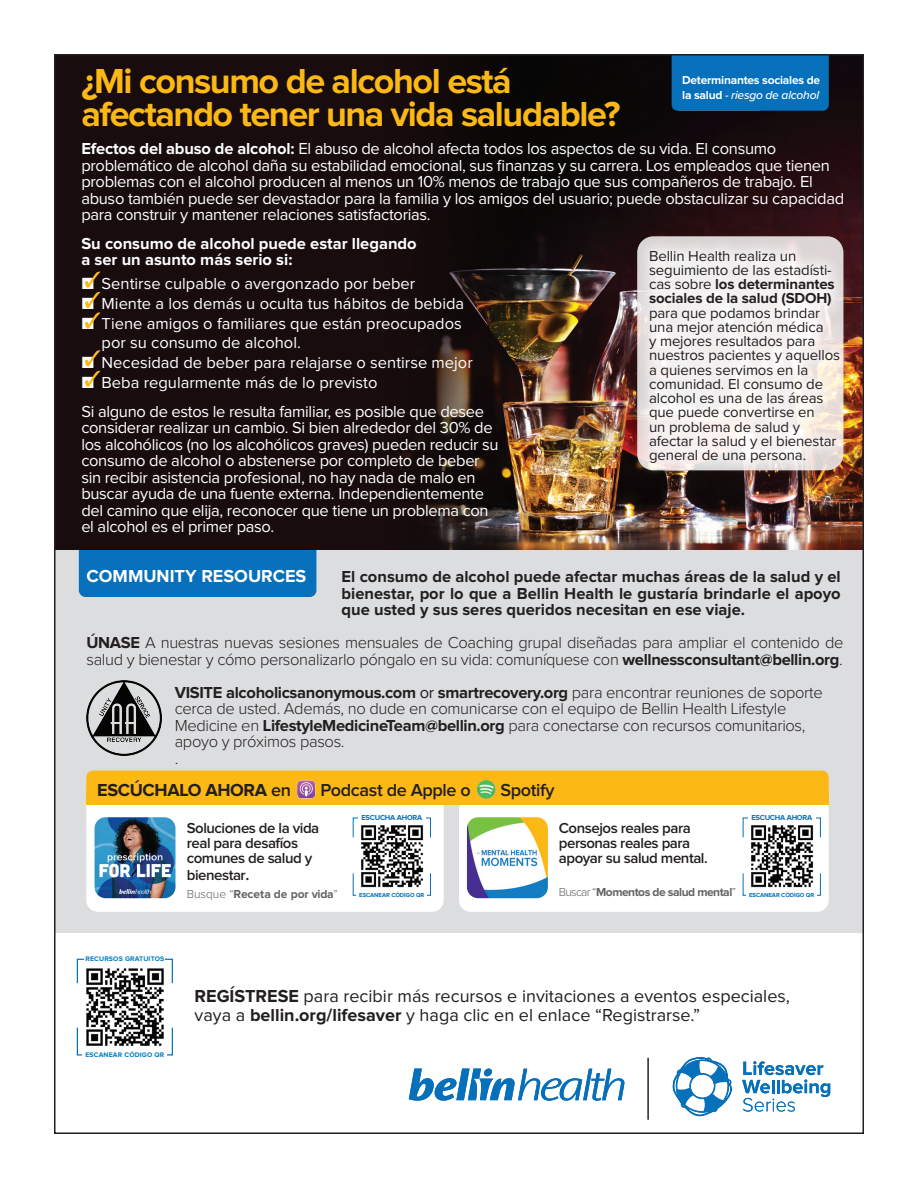
<style>
.page{position:relative;width:918px;height:1188px;background:#fff}
.page>*{position:absolute;margin:0;border:0;box-sizing:border-box;transform-origin:0 0}
.t1{font:700 36px/33px "Proxima Nova";letter-spacing:-.04em;color:#fcb814}
.t2{font:18px/19.5px "Proxima Nova";color:#231f20}
.t3{font:600 18px "Proxima Nova";letter-spacing:-.02em;color:#231f20}
.t4{font:700 18px "Proxima Nova";color:#fff}
.t5{font:700 18px "Proxima Nova";letter-spacing:-.02em;color:#231f20}
.t6{font:16.5px/16.5px "Proxima Nova";letter-spacing:-.02em;color:#fff}
.t7{font:300 16.5px/16.5px "Proxima Nova";letter-spacing:-.02em;color:#231f20}
.t8{font:16.5px/18.6px "Proxima Nova";color:#fff}
.t9{font:700 16.5px/16.5px "Proxima Nova";color:#231f20;text-align:justify}
.t10{font:700 16.5px/16.5px "Proxima Nova";color:#fff}
.t11{font:15px/14.2px "Proxima Nova";letter-spacing:-.01em;color:#231f20}
.t12{font:600 15px/15px "Proxima Nova";letter-spacing:-.03em;color:#231f20}
.t13{font:700 13.5px/12.8px "Proxima Nova";color:#fff}
.t14{font:700 12px/14.4px "Proxima Nova";letter-spacing:-.02em;color:#fff}
.t15{font:700 12px "Proxima Nova";letter-spacing:-.04em;color:#636366}
.t16{font:700 12px "Proxima Nova";color:#636366}
.t17{font:700 7.5px "Proxima Nova";letter-spacing:-.03em;color:#0770ba}
.t18{font:700 6.9px "Proxima Nova";letter-spacing:.025em;color:#007cc2}
.t19{font:700 6px "Proxima Nova";letter-spacing:-.01em;color:#0770ba}
.s1{font-weight:500;font-style:italic}
.s2{font-weight:700}
.s3{font-size:19.5px}
.s4{font-weight:400}
.s5{font-weight:600}
.s6{font-size:16.5px}
.s7{font-weight:300}
</style>
<div class="page">
<div style="left:54px;top:54px;width:810px;height:520px;background:#180c0e"></div>
<img style="left:401px;top:57px;width:460px;height:493px">
<div style="left:54px;top:550px;width:810px;height:383px;background:#dcdddf"></div>
<div style="left:79px;top:550px;width:237px;height:47px;background:#0770ba"></div>
<div style="left:672px;top:57px;width:157px;height:54px;background:#0770ba"></div>
<svg style="left:85px;top:272px;width:15px;height:56px"></svg>
<svg style="left:85px;top:350px;width:15px;height:37px"></svg>
<div style="left:636px;top:236px;width:217px;height:241px;background:#fff;opacity:.75"></div>
<img style="left:86px;top:680px;width:75px;height:75px">
<svg style="left:76px;top:958px;width:97px;height:98px"></svg>
<div style="left:83px;top:1052px;width:84px;height:9px;background:#fff"></div>
<div style="left:84px;top:956px;width:81px;height:9px;background:#fff"></div>
<div style="left:86px;top:781px;width:358px;height:131px;background:#fff;border-radius:12px"></div>
<div style="left:459px;top:798px;width:370px;height:114px;background:#fff;border-radius:12px"></div>
<div style="left:86px;top:771px;width:743px;height:33px;background:#fcb814;border-radius:7px"></div>
<div style="left:86px;top:791px;width:743px;height:13px;background:#fcb814"></div>
<svg style="left:409px;top:1069px;width:215px;height:32px"></svg>
<hr style="left:648px;top:1058px;width:1px;height:62px;background:#231f20">
<svg style="left:742px;top:1061px;width:88px;height:51px"></svg>
<svg style="left:672px;top:1057px;width:60px;height:60px"></svg>
<img style="left:95px;top:817px;width:80px;height:81px">
<img style="left:467px;top:817px;width:81px;height:81px">
<svg style="left:352px;top:817px;width:79px;height:79px"></svg>
<svg style="left:742px;top:817px;width:79px;height:79px"></svg>
<div style="left:357px;top:892px;width:70px;height:8px;background:#fff"></div>
<div style="left:747px;top:892px;width:70px;height:8px;background:#fff"></div>
<div style="left:358px;top:814px;width:68px;height:9px;background:#fff"></div>
<div style="left:748px;top:814px;width:68px;height:9px;background:#fff"></div>
<img style="left:749px;top:823px;width:66px;height:66px">
<img style="left:297px;top:780px;width:18px;height:18px">
<img style="left:477px;top:780px;width:19px;height:19px">
<h1 class="t1" style="left:81px;top:66px;width:541px">¿Mi consumo de alcohol está afectando tener una vida saludable?</h1>
<p class="t14" style="left:682px;top:73px;width:139px">Determinantes sociales de la salud <span class="s1">- riesgo de alcohol</span></p>
<p class="t13" style="left:687px;top:75px;width:66px">Loneliness<br>Epidemic</p>
<p class="t6" style="left:81px;top:141px;width:764px"><span class="s2">Efectos del abuso de alcohol:</span> El abuso de alcohol afecta todos los aspectos de su vida. El consumo problemático de alcohol daña su estabilidad emocional, sus finanzas y su carrera. Los empleados que tienen problemas con el alcohol producen al menos un 10% menos de trabajo que sus compañeros de trabajo. El abuso también puede ser devastador para la familia y los amigos del usuario; puede obstaculizar su capacidad para construir y mantener relaciones satisfactorias.</p>
<p class="t10" style="left:81px;top:236px;width:337px">Su consumo de alcohol puede estar llegando a ser un asunto más serio si:</p>
<p class="t8" style="left:81px;top:275px;width:336px"><span class="s3">■</span> Sentirse culpable o avergonzado por beber</p>
<p class="t8" style="left:81px;top:295px;width:384px"><span class="s3">■</span> Miente a los demás u oculta tus hábitos de bebida</p>
<p class="t8" style="left:102px;top:315px;width:362px;text-indent:-20px"><span class="s3">■</span> Tiene amigos o familiares que están preocupados por su consumo de alcohol.</p>
<p class="t8" style="left:81px;top:354px;width:393px"><span class="s3">■</span> Necesidad de beber para relajarse o sentirse mejor</p>
<p class="t6" style="left:81px;top:369px;width:404px;line-height:28.5px"><span class="s3">■</span> Beba regularmente más de lo previsto<br>Si alguno de estos le resulta familiar, es posible que desee</p>
<p class="t6" style="left:81px;top:420px;width:419px">considerar realizar un cambio. Si bien alrededor del 30% de los alcohólicos (no los alcohólicos graves) pueden reducir su consumo de alcohol o abstenerse por completo de beber sin recibir asistencia profesional, no hay nada de malo en buscar ayuda de una fuente externa. Independientemente del camino que elija, reconocer que tiene un problema con el alcohol es el primer paso.</p>
<p class="t11" style="left:649px;top:249px;width:187px">Bellin Health realiza un seguimiento de las estadísti&shy;cas sobre <span class="s2">los determinantes sociales de la salud (SDOH)</span></p>
<p class="t11" style="left:649px;top:306px;width:193px">para que podamos brindar una mejor atención médica<br>y mejores resultados para nuestros pacientes y aquellos a quienes servimos en la comunidad. El consumo de alcohol es una de las áreas que puede convertirse en<br>un problema de salud y afectar la salud y el bienestar general de una persona.</p>
<p class="t4" style="left:86px;top:568px;width:221px">COMMUNITY RESOURCES</p>
<p class="t9" style="left:342px;top:569px;width:501px">El consumo de alcohol puede afectar muchas áreas de la salud y el bienestar, por lo que a Bellin Health le gustaría brindarle el apoyo que usted y sus seres queridos necesitan en ese viaje.</p>
<p class="t7" style="left:86px;top:635px;width:758px"><span class="s2">ÚNASE</span> A nuestras nuevas sesiones mensuales de Coaching grupal diseñadas para ampliar el contenido de salud y bienestar y cómo personalizarlo póngalo en su vida: comuníquese con <span class="s2">wellnessconsultant@bellin.org</span>.</p>
<p class="t7" style="left:175px;top:685px;width:650px"><span class="s2">VISITE alcoholicsanonymous.com</span> <span class="s4">or</span> <span class="s2">smartrecovery.org</span> para encontrar reuniones de soporte cerca de usted. Además, no dude en comunicarse con el equipo de Bellin Health Lifestyle Medicine en <span class="s2">LifestyleMedicineTeam@bellin.org</span> para conectarse con recursos comunitarios, apoyo y próximos pasos.<br>.</p>
<p class="t5" style="left:97px;top:781px;width:195px">ESCÚCHALO AHORA <span class="s5">en</span></p>
<p class="t3" style="left:321px;top:781px;width:152px">Podcast de Apple o</p>
<p class="t3" style="left:501px;top:781px;width:55px">Spotify</p>
<p class="t18" style="left:85px;top:956px;width:80px">RECURSOS GRATUITOS</p>
<p class="t18" style="left:85px;top:1052px;width:81px">ESCANEAR CÓDIGO QR</p>
<p class="t12" style="left:187px;top:821px;width:134px">Soluciones de la vida real para desafíos comunes de salud y</p>
<p class="t12" style="left:187px;top:868px;width:64px">bienestar<span class="s6">.</span></p>
<p class="t16" style="left:187px;top:888px;width:153px"><span class="s7">Busque “</span>Receta de por vida<span class="s7">”</span></p>
<p class="t17" style="left:361px;top:814px;width:62px">ESCUCHA AHORA</p>
<p class="t17" style="left:751px;top:814px;width:62px">ESCUCHA AHORA</p>
<p class="t12" style="left:559px;top:821px;width:150px">Consejos reales para personas reales para apoyar su salud mental.</p>
<p class="t15" style="left:559px;top:887px;width:179px"><span class="s7">Buscar “</span>Momentos de salud mental<span class="s7">”</span></p>
<p class="t19" style="left:359px;top:892px;width:67px">ESCANEAR CÓDIGO QR</p>
<p class="t19" style="left:749px;top:892px;width:67px">ESCANEAR CÓDIGO QR</p>
<p class="t2" style="left:195px;top:987px;width:597px"><span class="s2">REGÍSTRESE</span> para recibir más recursos e invitaciones a eventos especiales, vaya a <span class="s2">bellin.org/lifesaver</span> y haga clic en el enlace “Registrarse.”</p>
</div>
